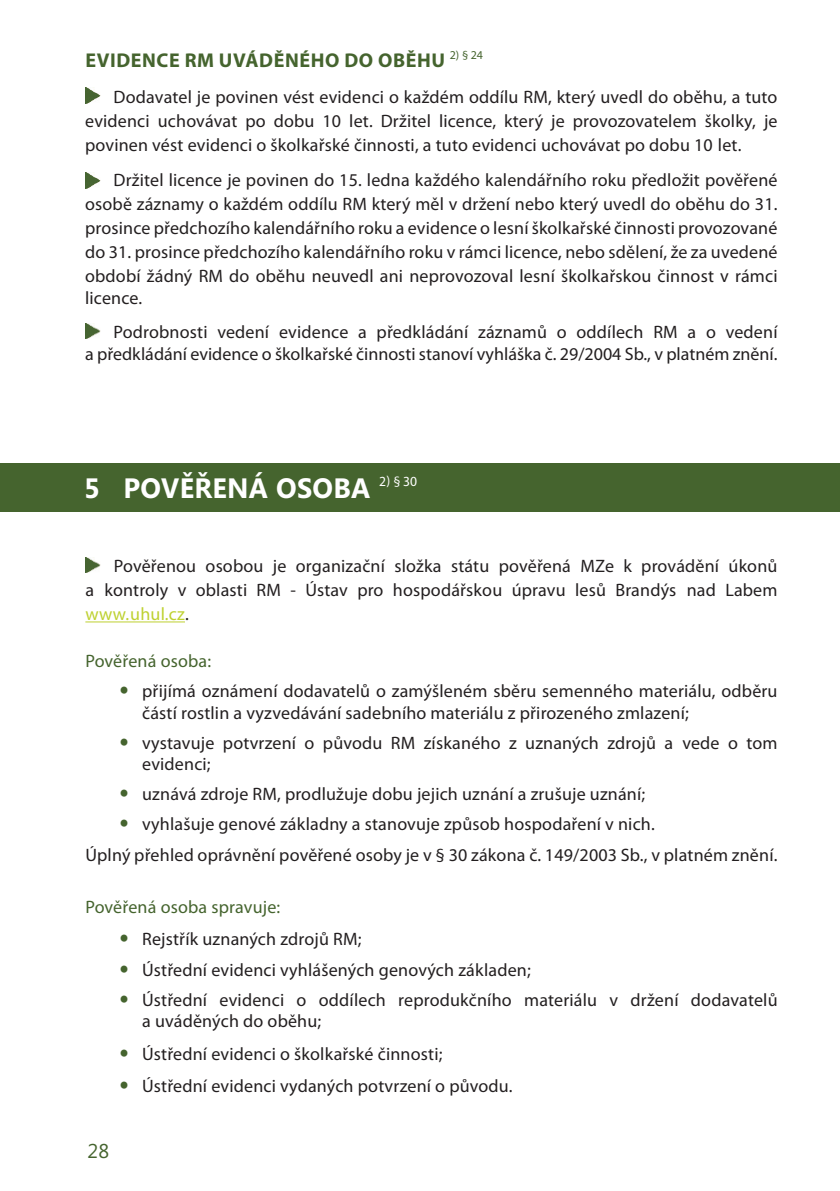
<style>
.page{position:relative;width:840px;height:1191px;background:#fff}
.page>*{position:absolute;margin:0;border:0;box-sizing:border-box;transform-origin:0 0}
.t1{font:700 28px "Microsoft Phags Pa";letter-spacing:.01em;color:#fff}
.t2{font:700 20px "Myriad Pro";letter-spacing:.03em;color:#45642e}
.t3{font:20px "Microsoft Phags Pa";color:#45642e}
.t4{font:18px/24px "Myriad Pro";letter-spacing:.01em;color:#231f20}
.t5{font:18px "Myriad Pro";letter-spacing:.01em;color:#45642e}
.s1{color:#bed131}
.s2{font-family:"Euromode";color:#45642e}
</style>
<div class="page">
<div style="left:0;top:463px;width:839px;height:49px;background:#45642e"></div>
<img style="left:85px;top:323px;width:15px;height:16px">
<img style="left:85px;top:88px;width:15px;height:15px">
<img style="left:85px;top:557px;width:15px;height:15px">
<img style="left:85px;top:173px;width:15px;height:15px">
<hr style="left:85px;top:621px;width:100px;height:1px;background:#bed131">
<p class="t2" style="left:85px;top:48px;width:12px">EVID</p>
<p class="t2" style="left:131px;top:48px;width:353px">ENCE RM UVÁDĚNÉHO DO OBĚHU <sup>2)</sup> <sup>§</sup> <sup>24</sup></p>
<p class="t4" style="left:85px;top:84px;width:693px;text-align:justify;text-indent:28px">Dodavatel je povinen vést evidenci o každém oddílu RM, který uvedl do oběhu, a tuto evidenci uchovávat po dobu 10 let. Držitel licence, který je provozovatelem školky, je povinen vést evidenci o školkařské činnosti, a tuto evidenci uchovávat po dobu 10 let.</p>
<p class="t4" style="left:85px;top:168px;width:693px;text-align:justify;text-indent:28px">Držitel licence je povinen do 15. ledna každého kalendářního roku předložit pověřené osobě záznamy o každém oddílu RM který měl v držení nebo který uvedl do oběhu do 31. prosince předchozího kalendářního roku a evidence o lesní školkařské činnosti provozované do 31. prosince předchozího kalendářního roku v rámci licence, nebo sdělení, že za uvedené období žádný RM do oběhu neuvedl ani neprovozoval lesní školkařskou činnost v rámci</p>
<p class="t4" style="left:113px;top:281px;width:665px;line-height:33.4px;text-indent:-28px">licence.<br>Podrobnosti vedení evidence a předkládání záznamů o oddílech RM a o vedení</p>
<p class="t4" style="left:85px;top:341px;width:693px">a předkládání evidence o školkařské činnosti stanoví vyhláška č. 29/2004 Sb., v platném znění.</p>
<h1 class="t1" style="left:84px;top:468px;width:334px">5 POVĚŘENÁ OSOBA <sup>2)</sup> <sup>§</sup> <sup>30</sup></h1>
<p class="t4" style="left:85px;top:554px;width:693px;text-align:justify;text-indent:28px">Pověřenou osobou je organizační složka státu pověřená MZe k provádění úkonů a kontroly v oblasti RM - Ústav pro hospodářskou úpravu lesů Brandýs nad Labem <span class="s1">www.uhul.cz</span>.</p>
<p class="t5" style="left:85px;top:649px;width:127px">Pověřená osoba:</p>
<p class="t4" style="left:142px;top:680px;width:636px;line-height:21.6px;text-indent:-23px"><span class="s2">•</span> přijímá oznámení dodavatelů o zamýšleném sběru semenného materiálu, odběru částí rostlin a vyzvedávání sadebního materiálu z přirozeného zmlazení;</p>
<p class="t4" style="left:142px;top:731px;width:636px;line-height:21.6px;text-indent:-23px"><span class="s2">•</span> vystavuje potvrzení o původu RM získaného z uznaných zdrojů a vede o tom evidenci;</p>
<p class="t4" style="left:119px;top:782px;width:527px"><span class="s2">•</span> uznává zdroje RM, prodlužuje dobu jejich uznání a zrušuje uznání;</p>
<p class="t4" style="left:85px;top:809px;width:693px;line-height:30px;text-indent:34px"><span class="s2">•</span> vyhlašuje genové základny a stanovuje způsob hospodaření v nich.<br>Úplný přehled oprávnění pověřené osoby je v § 30 zákona č. 149/2003 Sb., v platném znění.</p>
<p class="t5" style="left:85px;top:895px;width:196px">Pověřená osoba spravuje:</p>
<p class="t4" style="left:119px;top:927px;width:243px"><span class="s2">•</span> Rejstřík uznaných zdrojů RM;</p>
<p class="t4" style="left:119px;top:957px;width:412px"><span class="s2">•</span> Ústřední evidenci vyhlášených genových základen;</p>
<p class="t4" style="left:142px;top:988px;width:636px;line-height:21.6px;text-indent:-23px"><span class="s2">•</span> Ústřední evidenci o oddílech reprodukčního materiálu v držení dodavatelů a uváděných do oběhu;</p>
<p class="t4" style="left:119px;top:1041px;width:324px"><span class="s2">•</span> Ústřední evidenci o školkařské činnosti;</p>
<p class="t4" style="left:119px;top:1074px;width:394px"><span class="s2">•</span> Ústřední evidenci vydaných potvrzení o původu.</p>
<p class="t3" style="left:87px;top:1136px;width:23px">28</p>
</div>
